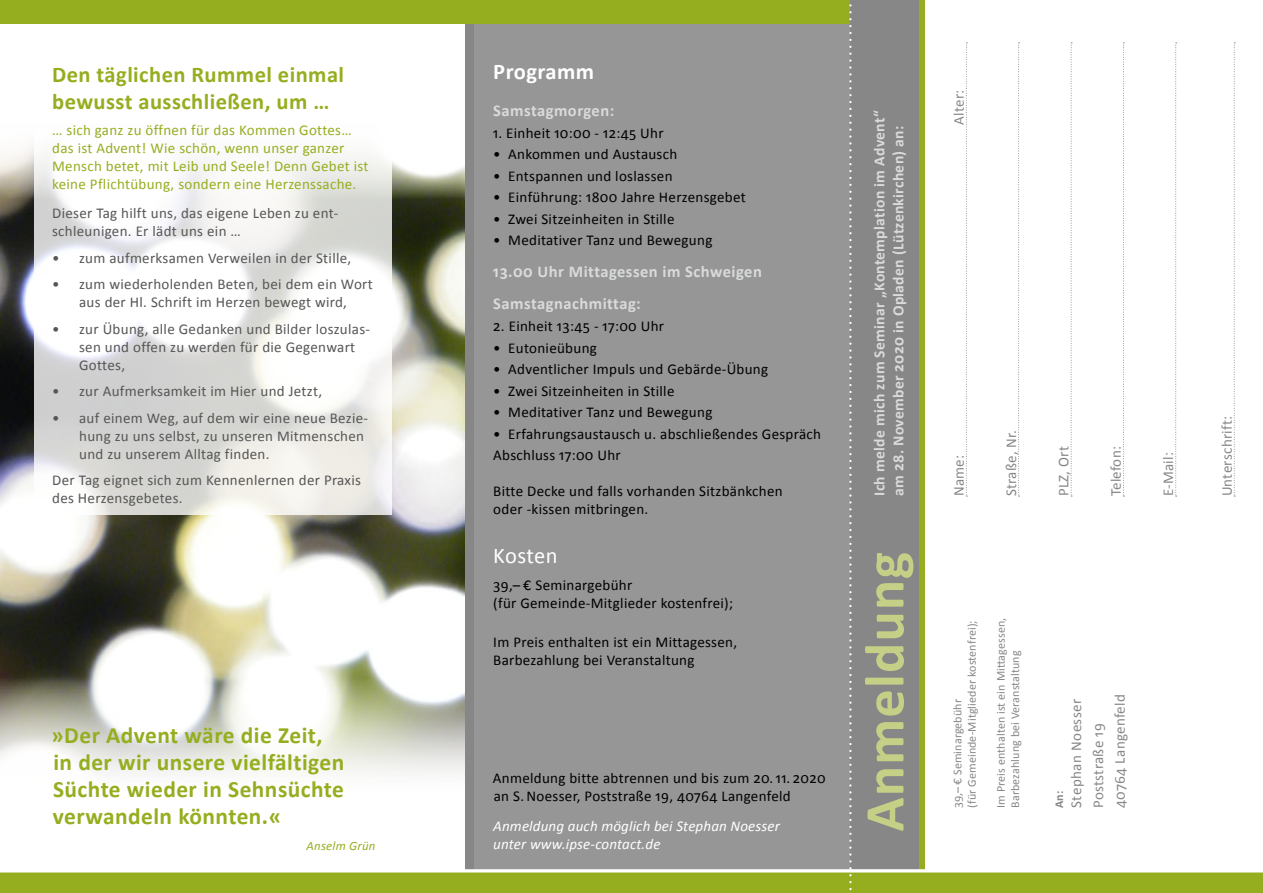
<style>
.page{position:relative;width:1263px;height:893px;background:#fff}
.page>*{position:absolute;margin:0;border:0;box-sizing:border-box;transform-origin:0 0}
.t1{font:700 56.55px "Calibri";letter-spacing:.02em;color:#c6cf86}
.t2{font:700 23.4px/27px "Calibri";letter-spacing:.02em;color:#95ae1f}
.t3{font:700 22.5px/27px "Calibri";letter-spacing:.02em;color:#95ae1f}
.t4{font:700 22.5px "Calibri";letter-spacing:.02em;color:#fff}
.t5{font:22.5px "Calibri";letter-spacing:.01em;color:#fff}
.t6{font:700 16.5px/32.5px "Calibri";letter-spacing:.03em;color:#d9dada}
.t7{font:700 15.6px/18.8px "Calibri";letter-spacing:.02em;color:#d9dada}
.t8{font:15px/18px "Calibri";letter-spacing:.02em;color:#000}
.t9{font:15px/18px "Calibri";letter-spacing:.02em;color:#565655}
.t10{font:15px/18px "Calibri";letter-spacing:.02em;color:#95ae1f}
.t11{font:15px/21.8px "Calibri";letter-spacing:.02em;color:#868786}
.t12{font:italic 15px/18px "Calibri";letter-spacing:.01em;color:#fff}
.t13{font:italic 12.75px "Calibri";letter-spacing:.02em;color:#95ae1f}
.t14{font:12px/14.4px "Calibri";letter-spacing:.01em;color:#868786}
.t15{font:700 12px "Calibri";color:#868786}
</style>
<div class="page">
<div style="left:466px;top:0;width:384px;height:893px;background:#969696"></div>
<div style="left:466px;top:3px;width:8px;height:890px;background:#868786"></div>
<div style="left:0;top:0;width:920px;height:23px;background:#95ae1f"></div>
<div style="left:850px;top:0;width:75px;height:893px;background:#868786"></div>
<div style="left:920px;top:0;width:5px;height:893px;background:#95ae1f"></div>
<div style="left:0;top:872px;width:1263px;height:21px;background:#95ae1f"></div>
<img style="left:0;top:144px;width:465px;height:629px">
<hr style="left:0;top:869px;width:1263px;height:3px;background:#fff">
<svg style="left:849px;top:4px;width:2px;height:887px"></svg>
<svg style="left:1234px;top:43px;width:1px;height:454px"></svg>
<svg style="left:1175px;top:43px;width:2px;height:454px"></svg>
<svg style="left:1123px;top:43px;width:1px;height:454px"></svg>
<svg style="left:1071px;top:43px;width:1px;height:454px"></svg>
<svg style="left:1018px;top:43px;width:2px;height:454px"></svg>
<svg style="left:966px;top:43px;width:1px;height:454px"></svg>
<svg style="left:34px;top:144px;width:357px;height:370px"></svg>
<h3 class="t3" style="left:52px;top:60px;width:293px">Den täglichen Rummel einmal bewusst ausschließen, um …</h3>
<p class="t10" style="left:52px;top:121px;width:318px">… sich ganz zu öffnen für das Kommen Gottes… das ist Advent! Wie schön, wenn unser ganzer Mensch betet, mit Leib und Seele! Denn Gebet ist keine Pflichtübung, sondern eine Herzenssache.</p>
<p class="t9" style="left:52px;top:203px;width:288px">Dieser Tag hilft uns, das eigene Leben zu ent&shy;schleunigen. Er lädt uns ein …</p>
<p class="t9" style="left:52px;top:248px;width:301px">• zum aufmerksamen Verweilen in der Stille,</p>
<p class="t9" style="left:52px;top:274px;width:322px;text-align:center">• zum wiederholenden Beten, bei dem ein Wort aus der Hl. Schrift im Herzen bewegt wird,</p>
<p class="t9" style="left:79px;top:319px;width:292px;text-indent:-27px">• zur Übung, alle Gedanken und Bilder loszulas&shy;sen und offen zu werden für die Gegenwart<br>Gottes,</p>
<p class="t9" style="left:52px;top:381px;width:271px">• zur Aufmerksamkeit im Hier und Jetzt,</p>
<p class="t9" style="left:79px;top:408px;width:291px;text-indent:-27px">• auf einem Weg, auf dem wir eine neue Bezie&shy;hung zu uns selbst, zu unseren Mitmenschen und zu unserem Alltag finden.</p>
<p class="t9" style="left:52px;top:470px;width:310px">Der Tag eignet sich zum Kennenlernen der Praxis des Herzensgebetes.</p>
<h2 class="t2" style="left:51px;top:721px;width:295px">»Der Advent wäre die Zeit, in der wir unsere vielfältigen<br>Süchte wieder in Sehnsüchte verwandeln könnten.«</h2>
<p class="t13" style="left:307px;top:838px;width:70px">Anselm Grün</p>
<h3 class="t4" style="left:493px;top:57px;width:102px">Programm</h3>
<p class="t6" style="left:493px;top:93px;width:123px">Samstagmorgen:</p>
<p class="t8" style="left:493px;top:123px;width:172px">1. Einheit 10:00 - 12:45 Uhr</p>
<p class="t8" style="left:493px;top:145px;width:186px">• Ankommen und Austausch</p>
<p class="t8" style="left:493px;top:166px;width:181px">• Entspannen und loslassen</p>
<p class="t8" style="left:493px;top:187px;width:254px">• Einführung: 1800 Jahre Herzensgebet</p>
<p class="t8" style="left:493px;top:209px;width:183px">• Zwei Sitzeinheiten in Stille</p>
<p class="t8" style="left:493px;top:230px;width:221px">• Meditativer Tanz und Bewegung</p>
<p class="t6" style="left:493px;top:254px;width:270px">13.00 Uhr Mittagessen im Schweigen<br>Samstagnachmittag:</p>
<p class="t8" style="left:493px;top:317px;width:172px">2. Einheit 13:45 - 17:00 Uhr</p>
<p class="t8" style="left:493px;top:338px;width:105px">• Eutonieübung</p>
<p class="t8" style="left:493px;top:360px;width:276px">• Adventlicher Impuls und Gebärde-Übung</p>
<p class="t8" style="left:493px;top:381px;width:183px">• Zwei Sitzeinheiten in Stille</p>
<p class="t8" style="left:493px;top:402px;width:221px">• Meditativer Tanz und Bewegung</p>
<p class="t8" style="left:493px;top:422px;width:329px;line-height:21.5px">• Erfahrungsaustausch u. abschließendes Gespräch<br>Abschluss 17:00 Uhr</p>
<p class="t8" style="left:493px;top:482px;width:291px">Bitte Decke und falls vorhanden Sitzbänkchen oder -kissen mitbringen.</p>
<h3 class="t5" style="left:493px;top:542px;width:66px">Kosten</h3>
<p class="t8" style="left:493px;top:575px;width:241px">39,– € Seminargebühr<br>(für Gemeinde-Mitglieder kostenfrei);</p>
<p class="t8" style="left:493px;top:632px;width:245px">Im Preis enthalten ist ein Mittagessen,<br>Barbezahlung bei Veranstaltung</p>
<p class="t8" style="left:493px;top:768px;width:334px">Anmeldung bitte abtrennen und bis zum 20.11. 2020 an S. Noesser, Poststraße 19, 40764 Langenfeld</p>
<p class="t12" style="left:493px;top:817px;width:288px">Anmeldung auch möglich bei Stephan Noesser unter www.ipse-contact.de</p>
<p class="t7" style="left:869px;top:496px;width:387px;rotate:-90deg">Ich melde mich zum Seminar „Kontemplation im Advent“ am 28. November 2020 in Opladen (Lützenkirchen) an:</p>
<h1 class="t1" style="left:849px;top:832px;width:281px;rotate:-90deg">Anmeldung</h1>
<p class="t11" style="left:947px;top:125px;width:37px;rotate:-90deg">Alter:</p>
<p class="t11" style="left:947px;top:496px;width:43px;rotate:-90deg">Name:</p>
<p class="t11" style="left:999px;top:496px;width:68px;rotate:-90deg">Straße, Nr.</p>
<p class="t11" style="left:1052px;top:496px;width:52px;rotate:-90deg">PLZ, Ort</p>
<p class="t11" style="left:1104px;top:496px;width:52px;rotate:-90deg">Telefon:</p>
<p class="t11" style="left:1157px;top:496px;width:46px;rotate:-90deg">E-Mail:</p>
<p class="t14" style="left:950px;top:808px;width:189px;rotate:-90deg">39,–€ Seminargebühr<br>(für Gemeinde-Mitglieder kostenfrei);</p>
<p class="t14" style="left:993px;top:808px;width:192px;rotate:-90deg">Im Preis enthalten ist ein Mittagessen,<br>Barbezahlung bei Veranstaltung</p>
<p class="t11" style="left:1064px;top:808px;width:115px;rotate:-90deg">Stephan Noesser<br>Poststraße 19<br>40764 Langenfeld</p>
<p class="t15" style="left:1051px;top:808px;width:19px;rotate:-90deg">An:</p>
<p class="t11" style="left:1215px;top:496px;width:82px;rotate:-90deg">Unterschrift:</p>
</div>
